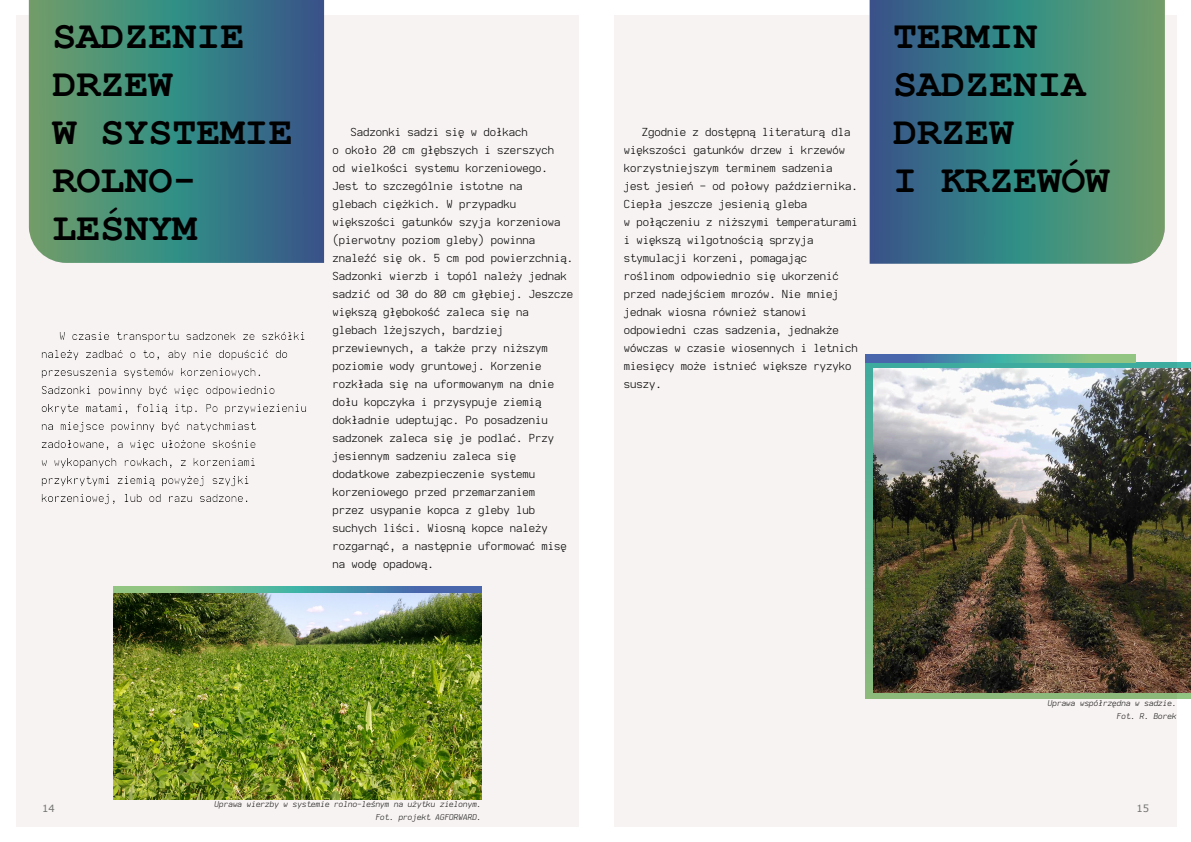
<style>
.page{position:relative;width:1191px;height:842px;background:#fff}
.page>*{position:absolute;margin:0;border:0;box-sizing:border-box;transform-origin:0 0}
.t1{font:700 40px/48px "Courier New";color:#000}
.t2{font:300 11px/18px "Jozsika";color:#000}
.t3{font:11px/18px "Jozsika";color:#000}
.t4{font:10px "Verdana";color:#737373}
.t5{font:italic 300 8px/13px "Jozsika";color:#1d1d1b;text-align:right}
</style>
<div class="page">
<div style="left:16px;top:15px;width:563px;height:812px;background:#f7f3f2"></div>
<div style="left:614px;top:15px;width:562px;height:812px;background:#f7f3f2"></div>
<img style="left:29px;top:0;width:295px;height:263px">
<img style="left:869px;top:0;width:295px;height:264px">
<svg style="left:865px;top:362px;width:326px;height:336px;background:#65ac89"></svg>
<img style="left:865px;top:354px;width:270px;height:8px">
<img style="left:873px;top:368px;width:318px;height:324px">
<img style="left:114px;top:586px;width:367px;height:213px">
<h1 class="t1" style="left:53px;top:16px;width:242px">SADZENIE<br>DRZEW<br>W SYSTEMIE<br>ROLNO-<br>LEŚNYM</h1>
<p class="t3" style="left:41px;top:327px;width:267px;text-indent:18px">W czasie transportu sadzonek ze szkółki należy zadbać o to, aby nie dopuścić do przesuszenia systemów korzeniowych.<br>Sadzonki powinny być więc odpowiednio okryte matami, folią itp. Po przywiezieniu na miejsce powinny być natychmiast zadołowane, a więc ułożone skośnie<br>w wykopanych rowkach, z korzeniami przykrytymi ziemią powyżej szyjki korzeniowej, lub od razu sadzone.</p>
<p class="t2" style="left:332px;top:123px;width:242px;text-indent:18px">Sadzonki sadzi się w dołkach<br>o około 20 cm głębszych i szerszych<br>od wielkości systemu korzeniowego.<br>Jest to szczególnie istotne na<br>glebach ciężkich. W przypadku większości gatunków szyja korzeniowa (pierwotny poziom gleby) powinna znaleźć się ok. 5 cm pod powierzchnią.<br>Sadzonki wierzb i topól należy jednak sadzić od 30 do 80 cm głębiej. Jeszcze większą głębokość zaleca się na glebach lżejszych, bardziej przewiewnych, a także przy niższym poziomie wody gruntowej. Korzenie rozkłada się na uformowanym na dnie dołu kopczyka i przysypuje ziemią dokładnie udeptując. Po posadzeniu sadzonek zaleca się je podlać. Przy jesiennym sadzeniu zaleca się dodatkowe zabezpieczenie systemu korzeniowego przed przemarzaniem<br>przez usypanie kopca z gleby lub suchych liści. Wiosną kopce należy rozgarnąć, a następnie uformować misę na wodę opadową.</p>
<p class="t2" style="left:624px;top:123px;width:236px;text-indent:18px">Zgodnie z dostępną literaturą dla większości gatunków drzew i krzewów korzystniejszym terminem sadzenia jest jesień - od połowy października.<br>Ciepła jeszcze jesienią gleba<br>w połączeniu z niższymi temperaturami i większą wilgotnością sprzyja stymulacji korzeni, pomagając roślinom odpowiednio się ukorzenić przed nadejściem mrozów. Nie mniej jednak wiosna również stanowi odpowiedni czas sadzenia, jednakże wówczas w czasie wiosennych i letnich miesięcy może istnieć większe ryzyko suszy.</p>
<h1 class="t1" style="left:893px;top:16px;width:218px">TERMIN<br>SADZENIA<br>DRZEW<br>I KRZEWÓW</h1>
<p class="t5" style="left:1047px;top:697px;width:130px">Uprawa współrzędna w sadzie.<br>Fot. R. Borek</p>
<p class="t5" style="left:215px;top:798px;width:268px">Uprawa wierzby w systemie rolno-leśnym na użytku zielonym.<br>Fot. projekt AGFORWARD.</p>
<p class="t4" style="left:42px;top:804px;width:14px">14</p>
<p class="t4" style="left:1136px;top:804px;width:14px">15</p>
</div>
